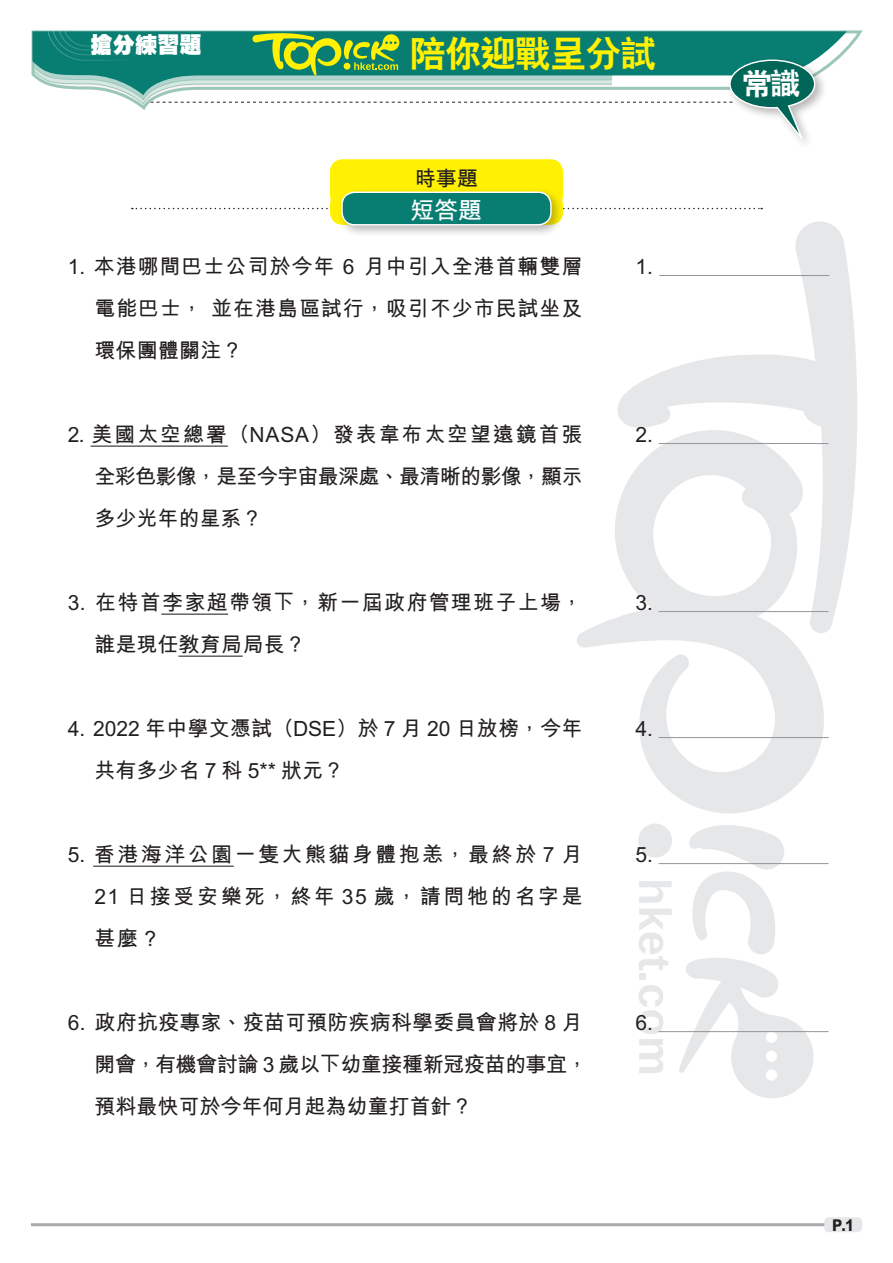
<style>
.page{position:relative;width:893px;height:1263px;background:#fff}
.page>*{position:absolute;margin:0;border:0;box-sizing:border-box;transform-origin:0 0}
.小題eq{font:36px "C Hei 2 Xbold HKSCS";letter-spacing:-.025em;color:#fff101}
.內文{font:30px "C Hei 2 Xbold HKSCS";color:#fff}
.增值題et{font:24px "M Hei Bold HKSCS";color:#fff}
.小題{font:22.2px "C Hei Ultra Bold HKSCS";color:#fff}
.Ex_Questions{font:21px/42px "M Hei Bold HKSCS";letter-spacing:.01em;color:#231f20;text-align:justify}
.Ex_Questions-2{font:21px/42px "M Hei Bold HKSCS";letter-spacing:.06em;color:#231f20}
.t1{font:16.2px "M Hei Xbold HKSCS";color:#231f20;scale:.9 1}
</style>
<div class="page">
<svg style="left:639px;top:881px;width:33px;height:22px"></svg>
<svg style="left:639px;top:909px;width:33px;height:61px"></svg>
<div style="left:639px;top:974px;width:7px;height:6px;background:#e6e7e9"></div>
<svg style="left:639px;top:985px;width:24px;height:88px"></svg>
<div style="left:638px;top:823px;width:34px;height:34px;background:#e6e7e9;border-radius:50%"></div>
<svg style="left:679px;top:825px;width:138px;height:273px"></svg>
<svg style="left:617px;top:221px;width:240px;height:411px"></svg>
<svg style="left:577px;top:430px;width:248px;height:383px"></svg>
<svg style="left:816px;top:31px;width:31px;height:37px"></svg>
<div style="left:726px;top:56px;width:101px;height:94px;background:#231f20;opacity:.32"></div>
<svg style="left:31px;top:30px;width:785px;height:117px"></svg>
<hr style="left:31px;top:1223px;width:831px;height:3px;background:#a8a9ad">
<div style="left:824px;top:1217px;width:38px;height:15px;background:#e6e7e9;border-radius:4px"></div>
<div style="left:330px;top:159px;width:233px;height:49px;background:#fff101;border-radius:13px"></div>
<svg style="left:132px;top:208px;width:630px;height:1px"></svg>
<div style="left:330px;top:192px;width:233px;height:33px;background:#fff101;border-radius:13px"></div>
<div style="left:337px;top:188px;width:227px;height:50px;background:#231f20;opacity:.32"></div>
<div style="left:342px;top:192px;width:209px;height:33px;background:#087e72;border-radius:13px"></div>
<div style="left:341px;top:192px;width:211px;height:33px;border:1px solid #fff;border-radius:13px"></div>
<hr style="left:91px;top:446px;width:137px;height:1px;background:#231f20">
<hr style="left:161px;top:614px;width:67px;height:1px;background:#231f20">
<hr style="left:178px;top:656px;width:65px;height:1px;background:#231f20">
<hr style="left:93px;top:866px;width:141px;height:1px;background:#231f20">
<hr style="left:659px;top:275px;width:170px;height:1px;background:#939598">
<hr style="left:658px;top:443px;width:171px;height:1px;background:#939598">
<hr style="left:658px;top:611px;width:171px;height:1px;background:#939598">
<hr style="left:658px;top:737px;width:171px;height:1px;background:#939598">
<hr style="left:658px;top:863px;width:171px;height:1px;background:#939598">
<hr style="left:658px;top:1031px;width:171px;height:1px;background:#939598">
<p class="小題" style="left:91px;top:30px;width:113px">搶分練習題</p>
<p class="小題eq" style="left:410px;top:30px;width:248px">陪你迎戰呈分試</p>
<p class="Ex_Questions" style="left:415px;top:156px;width:65px">時事題</p>
<p class="增值題et" style="left:410px;top:193px;width:73px">短答題</p>
<p class="Ex_Questions" style="left:94px;top:243px;width:490px;text-indent:-27px">1. 本港哪間巴士公司於今年 6 月中引入全港首輛雙層電能巴士， 並在港島區試行，吸引不少市民試坐及環保團體關注？</p>
<p class="Ex_Questions" style="left:94px;top:411px;width:490px;text-indent:-27px">2. 美國太空總署（NASA）發表韋布太空望遠鏡首張全彩色影像，是至今宇宙最深處、最清晰的影像，顯示多少光年的星系？</p>
<p class="Ex_Questions-2" style="left:94px;top:579px;width:490px;text-indent:-27px">3. 在特首李家超帶領下，新一屆政府管理班子上場，誰是現任教育局局長？</p>
<p class="Ex_Questions" style="left:94px;top:705px;width:490px;text-indent:-27px">4. 2022 年中學文憑試（DSE）於 7 月 20 日放榜，今年共有多少名 7 科 5** 狀元？</p>
<p class="Ex_Questions" style="left:94px;top:831px;width:490px;text-indent:-27px">5. 香港海洋公園一隻大熊貓身體抱恙，最終於 7 月21 日接受安樂死，終年 35 歲，請問牠的名字是甚麼 ?</p>
<p class="Ex_Questions" style="left:94px;top:999px;width:495px;text-align:left;text-indent:-27px">6. 政府抗疫專家、疫苗可預防疾病科學委員會將於 8 月開會，有機會討論 3 歲以下幼童接種新冠疫苗的事宜，預料最快可於今年何月起為幼童打首針？</p>
<p class="Ex_Questions" style="left:635px;top:243px;width:19px">1.</p>
<p class="Ex_Questions" style="left:635px;top:411px;width:19px">2.</p>
<p class="Ex_Questions" style="left:635px;top:579px;width:19px">3.</p>
<p class="Ex_Questions" style="left:635px;top:705px;width:19px">4.</p>
<p class="Ex_Questions" style="left:635px;top:831px;width:19px">5.</p>
<p class="Ex_Questions" style="left:635px;top:999px;width:19px">6.</p>
<p class="內文" style="left:742px;top:64px;width:60px">常識</p>
<p class="t1" style="left:832px;top:1214px;width:26px">P.1</p>
</div>
